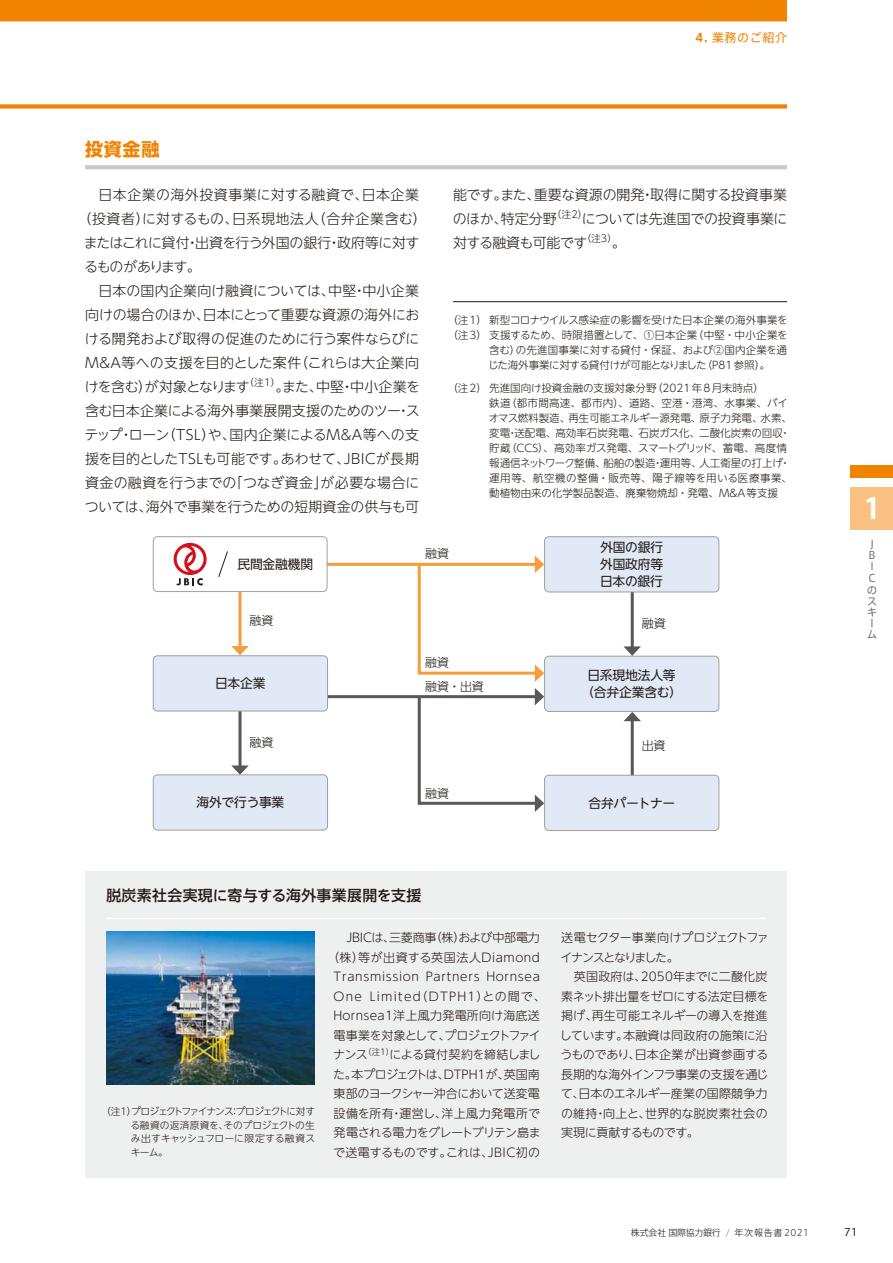
<style>
.page{position:relative;width:893px;height:1263px;background:#fff}
.page>*{position:absolute;margin:0;border:0;box-sizing:border-box;transform-origin:0 0}
.t1{font:28.5px "Axis Std Bold 90 pv RKSJ H";color:#fff}
.t2{font:18px "UD Shin Go NT Pr 6 N Bold 90 pv RKSJ H";color:#f08300}
.t3{font:14.85px "UD Shin Go NT Pr 6 N Medium 90 pv RKSJ H";letter-spacing:.025em;color:#231916}
.t4{font:13.95px/24px "UD Shin Go NT Pr 6 N Light 90 pv RKSJ H";color:#231916;text-align:justify}
.t5{font:13.95px "UD Shin Go NT Pr 6 N Light 90 pv RKSJ H";letter-spacing:-.05em;color:#231916}
.t6{font:13.95px "UD Shin Go NT Pr 6 N Light 90 pv RKSJ H";letter-spacing:.045em;color:#231916}
.t7{font:13.95px "UD Shin Go NT Pr 6 N Light 90 pv RKSJ H";letter-spacing:-.03em;color:#231916}
.t8{font:13.95px "UD Shin Go NT Pr 6 N Light 90 pv RKSJ H";letter-spacing:-.02em;color:#231916}
.t9{font:13.95px "UD Shin Go NT Pr 6 N Light 90 pv RKSJ H";letter-spacing:-.025em;color:#231916}
.t10{font:13.95px "UD Shin Go NT Pr 6 N Light 90 pv RKSJ H";letter-spacing:.03em;color:#231916}
.t11{font:13.95px "UD Shin Go NT Pr 6 N Light 90 pv RKSJ H";letter-spacing:-.11em;color:#231916}
.t12{font:12.75px/17.2px "UD Shin Go NT Pr 6 N Reg 90 pv RKSJ H";letter-spacing:-.015em;color:#231916;text-align:center}
.t13{font:12px/19.5px "UD Shin Go NT Pr 6 N Light 90 pv RKSJ H";color:#231916}
.t14{font:12px "UD Shin Go NT Pr 6 N Light 90 pv RKSJ H";letter-spacing:-.04em;color:#231916}
.t15{font:12px/19.5px "UD Shin Go NT Pr 6 N Light 90 pv RKSJ H";letter-spacing:-.085em;color:#231916}
.t16{font:12px "UD Shin Go NT Pr 6 N Light 90 pv RKSJ H";letter-spacing:.055em;color:#231916}
.t17{font:12px "UD Shin Go NT Pr 6 N Light 90 pv RKSJ H";letter-spacing:.105em;color:#231916}
.t18{font:12px "UD Shin Go NT Pr 6 N Light 90 pv RKSJ H";letter-spacing:.045em;color:#231916}
.t19{font:12px "UD Shin Go NT Pr 6 N Light 90 pv RKSJ H";letter-spacing:.025em;color:#231916}
.t20{font:12px "UD Shin Go NT Pr 6 N Light 90 pv RKSJ H";letter-spacing:-.06em;color:#231916}
.t21{font:12px "UD Shin Go NT Pr 6 N Light 90 pv RKSJ H";letter-spacing:-.035em;color:#231916}
.t22{font:12px "UD Shin Go NT Pr 6 N Light 90 pv RKSJ H";letter-spacing:.035em;color:#231916}
.t23{font:12px "Axis Std Regular 90 pv RKSJ V";letter-spacing:.05em;color:#f08300}
.t24{font:10.5px/15px "UD Shin Go NT Pr 6 N Light 90 pv RKSJ H";color:#231916}
.t25{font:10.5px "UD Shin Go NT Pr 6 N Light 90 pv RKSJ H";letter-spacing:.03em;color:#231916}
.t26{font:10.5px "UD Shin Go NT Pr 6 N Light 90 pv RKSJ H";letter-spacing:-.035em;color:#231916}
.t27{font:10.5px/11.6px "Axis Std Regular 90 pv RKSJ V";color:#717171;text-align:center}
.t28{font:10.5px "Axis Latin Pro";color:#231916}
.t29{font:9.75px/13.5px "UD Shin Go NT Pr 6 N Light 90 pv RKSJ H";letter-spacing:-.015em;color:#231916;text-align:justify}
.t30{font:9px "Axis Std Light 90 pv RKSJ H";letter-spacing:-.02em;color:#231916}
.s1{font-family:"Axis Std Bold 90 pv RKSJ H"}
.s2{color:#595857}
</style>
<div class="page">
<hr style="left:238px;top:587px;width:3px;height:62px;background:#f49d3a">
<svg style="left:231px;top:646px;width:18px;height:9px"></svg>
<hr style="left:238px;top:705px;width:3px;height:63px;background:#595857">
<svg style="left:231px;top:765px;width:18px;height:9px"></svg>
<hr style="left:630px;top:587px;width:3px;height:62px;background:#595857">
<svg style="left:623px;top:646px;width:18px;height:10px"></svg>
<hr style="left:630px;top:719px;width:3px;height:62px;background:#595857">
<svg style="left:624px;top:712px;width:17px;height:9px"></svg>
<div style="left:544px;top:656px;width:174px;height:55px;background:#e1e9f6;border-radius:4px"></div>
<div style="left:544px;top:656px;width:175px;height:56px;border:1px solid #9f9fa0;border-radius:4px"></div>
<div style="left:544px;top:537px;width:174px;height:55px;background:#e1e9f6;border-radius:4px"></div>
<div style="left:544px;top:536px;width:175px;height:56px;border:1px solid #9f9fa0;border-radius:4px"></div>
<div style="left:544px;top:775px;width:174px;height:56px;background:#e1e9f6;border-radius:4px"></div>
<div style="left:544px;top:775px;width:175px;height:56px;border:1px solid #9f9fa0;border-radius:4px"></div>
<hr style="left:321px;top:563px;width:216px;height:3px;background:#f49d3a">
<hr style="left:321px;top:695px;width:216px;height:3px;background:#595857">
<svg style="left:416px;top:556px;width:128px;height:126px"></svg>
<svg style="left:416px;top:688px;width:128px;height:124px"></svg>
<div style="left:153px;top:656px;width:174px;height:55px;background:#e1e9f6;border-radius:4px"></div>
<div style="left:153px;top:655px;width:175px;height:56px;border:1px solid #9f9fa0;border-radius:4px"></div>
<div style="left:153px;top:775px;width:174px;height:55px;background:#e1e9f6;border-radius:4px"></div>
<div style="left:153px;top:774px;width:175px;height:56px;border:1px solid #9f9fa0;border-radius:4px"></div>
<div style="left:153px;top:537px;width:174px;height:55px;background:#fff;border-radius:4px"></div>
<div style="left:153px;top:536px;width:174px;height:56px;border:1px solid #9f9fa0;border-radius:4px"></div>
<svg style="left:174px;top:543px;width:33px;height:42px"></svg>
<svg style="left:218px;top:551px;width:10px;height:26px"></svg>
<hr style="left:453px;top:301px;width:334px;height:1px;background:#231916">
<hr style="left:85px;top:165px;width:702px;height:4px;background:#c9c9ca">
<div style="left:85px;top:872px;width:702px;height:306px;background:#eeefef"></div>
<img style="left:106px;top:932px;width:209px;height:153px">
<hr style="left:106px;top:918px;width:660px;height:1px;background:#fff">
<div style="left:850px;top:488px;width:42px;height:42px;background:#f9c283"></div>
<div style="left:850px;top:465px;width:42px;height:13px;background:#f08300"></div>
<div style="left:0;top:104px;width:787px;height:5px;background:#f08300"></div>
<div style="left:0;top:0;width:787px;height:21px;background:#f08300"></div>
<p class="t23" style="left:695px;top:33px;width:93px"><span class="s1">4.</span> 業務のご紹介</p>
<h2 class="t2" style="left:85px;top:143px;width:76px">投資金融</h2>
<h3 class="t10" style="left:99px;top:189px;width:322px">日本企業の海外投資事業に対する融資で、日本企業</h3>
<h3 class="t6" style="left:77px;top:213px;width:351px">（投資者）に対するもの、日系現地法人（合弁企業含む）</h3>
<h3 class="t7" style="left:84px;top:237px;width:337px">またはこれに貸付・出資を行う外国の銀行・政府等に対す</h3>
<h3 class="t11" style="left:84px;top:261px;width:118px">るものがあります。</h3>
<h3 class="t4" style="left:99px;top:280px;width:322px">日本の国内企業向け融資については、中堅・中小企業</h3>
<h3 class="t8" style="left:85px;top:309px;width:336px">向けの場合のほか、日本にとって重要な資源の海外にお</h3>
<h3 class="t4" style="left:85px;top:328px;width:336px">ける開発および取得の促進のために行う案件ならびに</h3>
<h3 class="t4" style="left:85px;top:352px;width:335px">M&amp;A等への支援を目的とした案件（これらは大企業向</h3>
<h3 class="t5" style="left:85px;top:381px;width:336px">けを含む）が対象となります<sup>（注1）</sup>。また、中堅・中小企業を</h3>
<h3 class="t4" style="left:85px;top:400px;width:336px">含む日本企業による海外事業展開支援のためのツー・ス</h3>
<h3 class="t4" style="left:84px;top:424px;width:336px">テップ・ローン（TSL）や、国内企業によるM&amp;A等への支</h3>
<h3 class="t4" style="left:85px;top:448px;width:335px">援を目的としたTSLも可能です。あわせて、JBICが長期</h3>
<h3 class="t4" style="left:85px;top:472px;width:336px">資金の融資を行うまでの「つなぎ資金」が必要な場合に</h3>
<h3 class="t9" style="left:85px;top:501px;width:336px">ついては、海外で事業を行うための短期資金の供与も可</h3>
<h3 class="t4" style="left:453px;top:184px;width:336px">能です。また、重要な資源の開発・取得に関する投資事業のほか、特定分野<sup>（注2）</sup>については先進国での投資事業に対する融資も可能です<sup>（注3）</sup>。</h3>
<p class="t24" style="left:447px;top:314px;width:342px">（注1）新型コロナウイルス感染症の影響を受けた日本企業の海外事業を</p>
<p class="t25" style="left:447px;top:331px;width:342px">（注3）支援するため、時限措置として、①日本企業（中堅・中小企業を</p>
<p class="t24" style="left:489px;top:344px;width:299px">含む）の先進国事業に対する貸付・保証、および②国内企業を通</p>
<p class="t26" style="left:488px;top:361px;width:283px">じた海外事業に対する貸付けが可能となりました（P81 参照）。</p>
<p class="t24" style="left:488px;top:382px;width:305px;text-indent:-41px">（注2）先進国向け投資金融の支援対象分野（2021年8月末時点）<br>鉄道（都市間高速、都市内）、道路、空港・港湾、水事業、バイオマス燃料製造、再生可能エネルギー源発電、原子力発電、水素、変電・送配電、高効率石炭発電、石炭ガス化、二酸化炭素の回収・貯蔵（CCS）、高効率ガス発電、スマートグリッド、蓄電、高度情報通信ネットワーク整備、船舶の製造・運用等、人工衛星の打上げ・運用等、航空機の整備・販売等、陽子線等を用いる医療事業、動植物由来の化学製品製造、廃棄物焼却・発電、M&amp;A等支援</p>
<p class="t12" style="left:237px;top:557px;width:77px">民間金融機関</p>
<p class="t13" style="left:249px;top:613px;width:25px">融資</p>
<p class="t12" style="left:215px;top:677px;width:52px">日本企業</p>
<p class="t13" style="left:249px;top:735px;width:25px">融資</p>
<p class="t12" style="left:196px;top:796px;width:89px">海外で行う事業</p>
<p class="t13" style="left:425px;top:546px;width:25px">融資</p>
<p class="t13" style="left:425px;top:653px;width:60px;line-height:23.7px">融資<br>融資・出資</p>
<p class="t13" style="left:425px;top:785px;width:25px">融資</p>
<p class="t12" style="left:600px;top:540px;width:64px;text-align:justify">外国の銀行外国政府等日本の銀行</p>
<p class="t13" style="left:642px;top:615px;width:25px">融資</p>
<p class="t12" style="left:581px;top:668px;width:102px">日系現地法人等（合弁企業含む）</p>
<p class="t13" style="left:641px;top:737px;width:25px">出資</p>
<p class="t12" style="left:588px;top:796px;width:88px">合弁パートナー</p>
<h1 class="t1" style="left:862px;top:498px;width:21px">1</h1>
<p class="t27" style="left:866px;top:540px;width:11px">J<br>B<br>I<br>Cの</p>
<p class="t27" style="left:866px;top:597px;width:11px;line-height:10.9px;text-align:left">スキーム</p>
<h3 class="t3" style="left:106px;top:890px;width:316px">脱炭素社会実現に寄与する海外事業展開を支援</h3>
<p class="t13" style="left:346px;top:930px;width:195px">JBICは、三菱商事（株）および中部電力</p>
<p class="t18" style="left:327px;top:953px;width:214px">（株）等が出資する英国法人Diamond</p>
<p class="t16" style="left:333px;top:972px;width:208px">Transmission Partners Hornsea</p>
<p class="t17" style="left:333px;top:992px;width:214px">One Limited（DTPH1）との間で、</p>
<p class="t19" style="left:333px;top:1011px;width:208px">Hornsea1洋上風力発電所向け海底送</p>
<p class="t20" style="left:333px;top:1031px;width:209px">電事業を対象として、プロジェクトファイ</p>
<p class="t14" style="left:333px;top:1050px;width:209px">ナンス<sup>（注１）</sup>による貸付契約を締結しまし</p>
<p class="t13" style="left:333px;top:1066px;width:208px">た。本プロジェクトは、DTPH1が、英国南</p>
<p class="t21" style="left:333px;top:1089px;width:208px">東部のヨークシャー沖合において送変電</p>
<p class="t22" style="left:333px;top:1109px;width:208px">設備を所有・運営し、洋上風力発電所で</p>
<p class="t14" style="left:333px;top:1128px;width:209px">発電される電力をグレートブリテン島ま</p>
<p class="t13" style="left:333px;top:1144px;width:208px">で送電するものです。これは、JBIC初の</p>
<p class="t29" style="left:130px;top:1106px;width:186px;text-indent:-29px">（注1）プロジェクトファイナンス：プロジェクトに対する融資の返済原資を、そのプロジェクトの生み出すキャッシュフローに限定する融資スキーム。</p>
<p class="t15" style="left:560px;top:930px;width:210px">送電セクター事業向けプロジェクトファイナンスとなりました。</p>
<p class="t13" style="left:560px;top:969px;width:210px;text-align:justify;text-indent:14px">英国政府は、2050年までに二酸化炭素ネット排出量をゼロにする法定目標を掲げ、再生可能エネルギーの導入を推進しています。本融資は同政府の施策に沿うものであり、日本企業が出資参画する長期的な海外インフラ事業の支援を通じて、日本のエネルギー産業の国際競争力の維持・向上と、世界的な脱炭素社会の実現に貢献するものです。</p>
<p class="t30" style="left:631px;top:1229px;width:179px">株式会社 国際協力銀行 <span class="s2">/</span> 年次報告書 2021</p>
<p class="t28" style="left:843px;top:1226px;width:16px">71</p>
</div>
